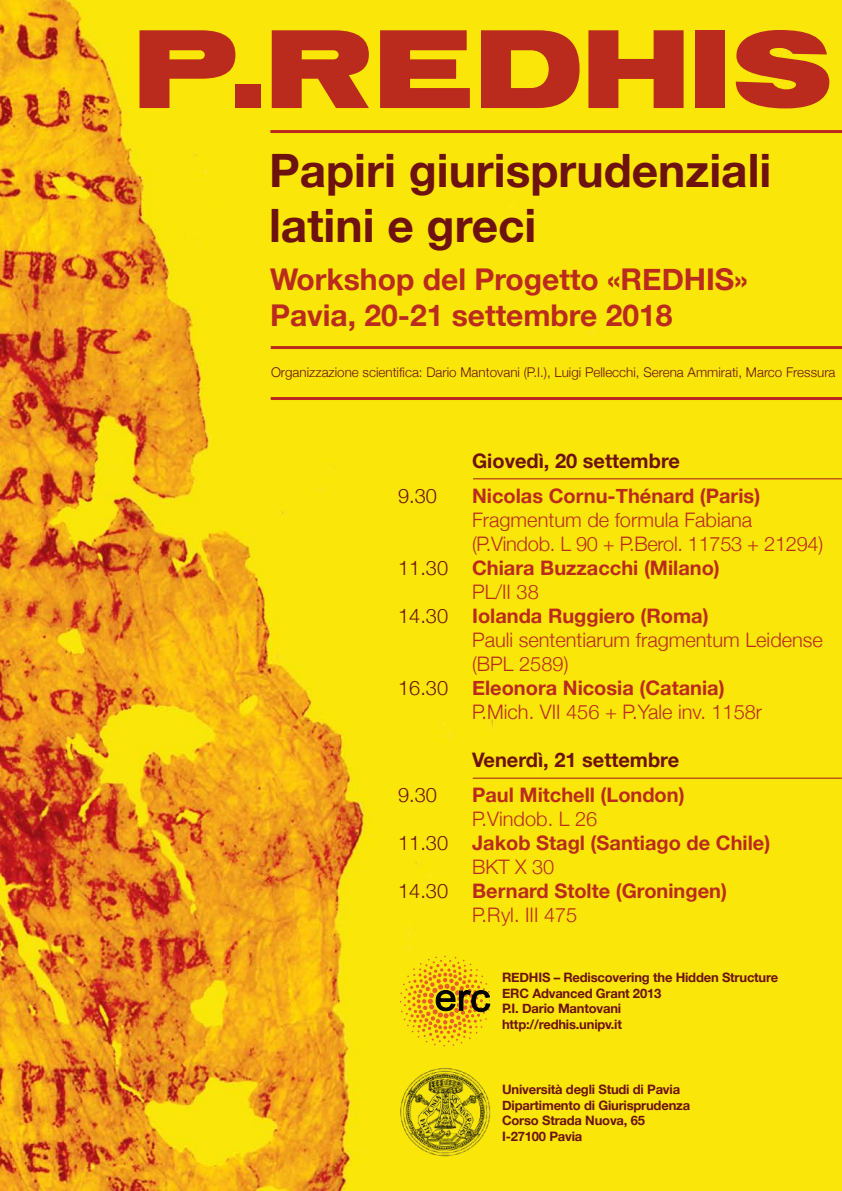
<style>
.page{position:relative;width:842px;height:1191px;background:#fff}
.page>*{position:absolute;margin:0;border:0;box-sizing:border-box;transform-origin:0 0}
.t1{font:111px "Annonce";color:#ba2b1e}
.t2{font:700 46px/55.2px "Helvetica Neue";color:#6d120f}
.t3{font:700 30px/36px "Helvetica Neue";color:#ba2b1e}
.t4{font:300 20px/24px "Helvetica Neue";color:#ba2b1e}
.t5{font:700 20px "Helvetica Neue";color:#ba2b1e}
.t6{font:700 20px "Helvetica Neue";color:#6d120f}
.t7{font:300 20px "Helvetica Neue";color:#6d120f}
.t8{font:300 13.4px "Helvetica Neue";color:#6d120f}
.t9{font:700 13px/15.6px "Helvetica Neue";letter-spacing:-.015em;color:#6d120f}
</style>
<div class="page">
<img style="left:0;top:0;width:842px;height:1191px">
<hr style="left:473px;top:478px;width:369px;height:1px;background:#ba2b1e">
<hr style="left:473px;top:777px;width:369px;height:1px;background:#ba2b1e">
<hr style="left:270px;top:130px;width:572px;height:3px;background:#ba2b1e">
<hr style="left:271px;top:346px;width:571px;height:3px;background:#ba2b1e">
<hr style="left:271px;top:397px;width:571px;height:3px;background:#ba2b1e">
<svg style="left:400px;top:955px;width:91px;height:91px;background:#e4bd0d"></svg>
<img style="left:399px;top:1067px;width:94px;height:89px">
<h1 class="t1" style="left:134px;top:4px;width:702px">P.REDHIS</h1>
<h2 class="t2" style="left:269px;top:142px;width:504px">Papiri giurisprudenziali latini e greci</h2>
<h3 class="t3" style="left:270px;top:261px;width:479px">Workshop del Progetto «REDHIS»<br>Pavia, 20-21 settembre 2018</h3>
<p class="t8" style="left:271px;top:364px;width:566px">Organizzazione scientifica: Dario Mantovani (P.I.), Luigi Pellecchi, Serena Ammirati, Marco Fressura</p>
<h3 class="t7" style="left:398px;top:484px;width:40px">9.30</h3>
<h3 class="t7" style="left:398px;top:556px;width:52px">11.30</h3>
<h3 class="t7" style="left:398px;top:604px;width:52px">14.30</h3>
<h3 class="t7" style="left:398px;top:676px;width:52px">16.30</h3>
<h3 class="t7" style="left:398px;top:783px;width:40px">9.30</h3>
<h3 class="t7" style="left:398px;top:831px;width:52px">11.30</h3>
<h3 class="t7" style="left:398px;top:879px;width:52px">14.30</h3>
<h3 class="t6" style="left:472px;top:449px;width:209px">Giovedì, 20 settembre</h3>
<h3 class="t5" style="left:472px;top:484px;width:290px">Nicolas Cornu-Thénard (Paris)</h3>
<h3 class="t4" style="left:472px;top:507px;width:353px">Fragmentum de formula Fabiana (P.Vindob. L 90 + P.Berol. 11753 + 21294)</h3>
<h3 class="t5" style="left:472px;top:556px;width:249px">Chiara Buzzacchi (Milano)</h3>
<h3 class="t4" style="left:472px;top:579px;width:68px">PL/II 38</h3>
<h3 class="t5" style="left:472px;top:604px;width:238px">Iolanda Ruggiero (Roma)</h3>
<h3 class="t4" style="left:472px;top:627px;width:352px">Pauli sententiarum fragmentum Leidense (BPL 2589)</h3>
<h3 class="t5" style="left:472px;top:676px;width:254px">Eleonora Nicosia (Catania)</h3>
<h3 class="t4" style="left:472px;top:699px;width:292px">P.Mich. VII 456 + P.Yale inv. 1158r</h3>
<h3 class="t6" style="left:472px;top:748px;width:209px">Venerdì, 21 settembre</h3>
<h3 class="t5" style="left:472px;top:783px;width:214px">Paul Mitchell (London)</h3>
<h3 class="t4" style="left:472px;top:806px;width:127px">P.Vindob. L 26</h3>
<h3 class="t5" style="left:472px;top:831px;width:300px">Jakob Stagl (Santiago de Chile)</h3>
<h3 class="t4" style="left:472px;top:854px;width:84px">BKT X 30</h3>
<h3 class="t5" style="left:472px;top:879px;width:256px">Bernard Stolte (Groningen)</h3>
<h3 class="t4" style="left:472px;top:902px;width:107px">P.Ryl. III 475</h3>
<p class="t9" style="left:502px;top:969px;width:278px">REDHIS – Rediscovering the Hidden Structure<br>ERC Advanced Grant 2013<br>P.I. Dario Mantovani<br>http://redhis.unipv.it</p>
<p class="t9" style="left:502px;top:1081px;width:190px">Università degli Studi di Pavia<br>Dipartimento di Giurisprudenza<br>Corso Strada Nuova, 65<br>I-27100 Pavia</p>
</div>
